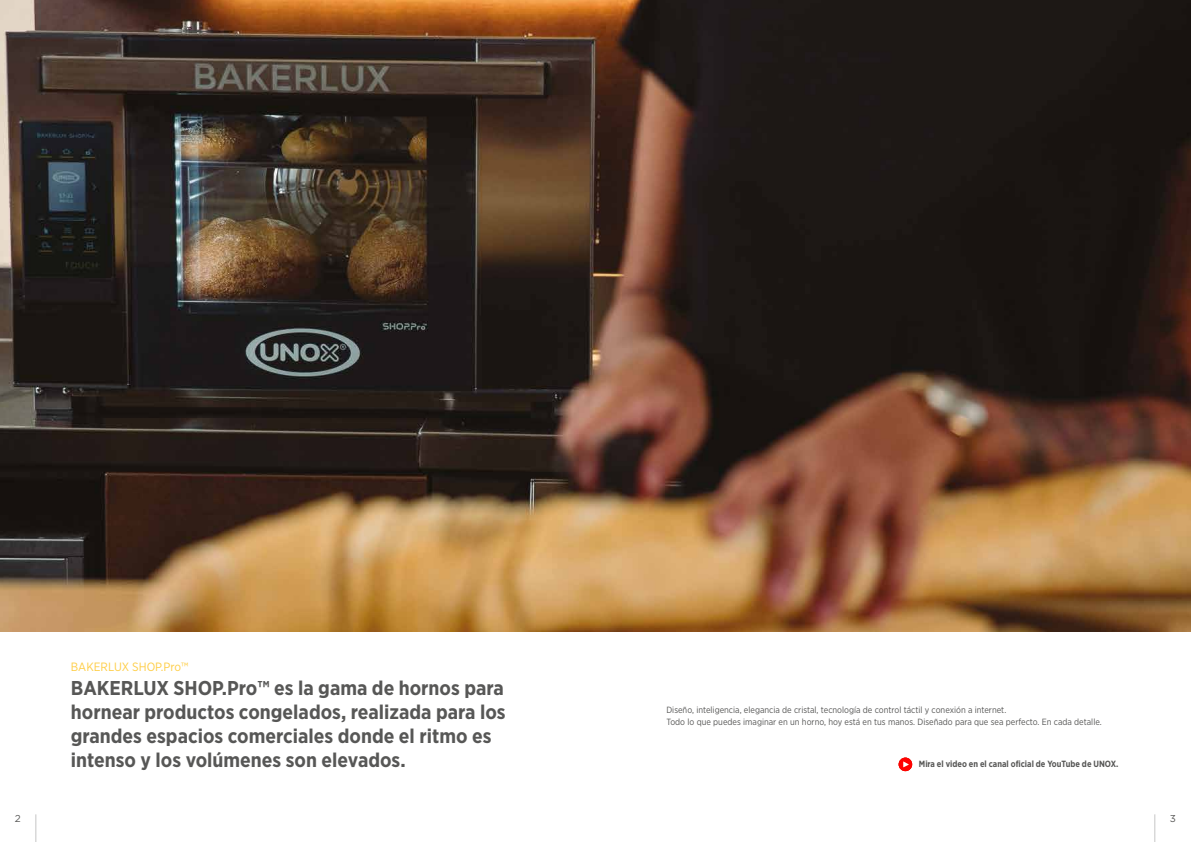
<style>
.page{position:relative;width:1191px;height:842px;background:#fff}
.page>*{position:absolute;margin:0;border:0;box-sizing:border-box;transform-origin:0 0}
.t1{font:700 20px/24px "Gotham Narrow";color:#575756}
.t2{font:12px "Gotham Narrow";color:#fecd44}
.t3{font:10px "Gotham";color:#575756}
.t4{font:9px/12px "Gotham Narrow";color:#575756}
.t5{font:700 9px "Gotham Narrow";color:#575756;scale:.95 1}
</style>
<div class="page">
<svg style="left:36px;top:814px;width:1px;height:28px"></svg>
<svg style="left:1154px;top:814px;width:1px;height:28px"></svg>
<div style="left:898px;top:758px;width:14px;height:13px;background:#ff0201;border-radius:50%"></div>
<svg style="left:903px;top:761px;width:6px;height:6px"></svg>
<img style="left:0;top:0;width:1191px;height:632px">
<h2 class="t2" style="left:71px;top:659px;width:119px">BAKERLUX SHOP.Pro™</h2>
<h1 class="t1" style="left:71px;top:676px;width:436px">BAKERLUX SHOP.Pro™ es la gama de hornos para hornear productos congelados, realizada para los grandes espacios comerciales donde el ritmo es intenso y los volúmenes son elevados.</h1>
<p class="t4" style="left:666px;top:704px;width:437px">Diseño, inteligencia, elegancia de cristal, tecnología de control táctil y conexión a internet.<br>Todo lo que puedes imaginar en un horno, hoy está en tus manos. Diseñado para que sea perfecto. En cada detalle.</p>
<p class="t5" style="left:919px;top:758px;width:211px">Mira el video en el canal oficial de YouTube de UNOX.</p>
<p class="t3" style="left:15px;top:812px;width:7px">2</p>
<p class="t3" style="left:1169px;top:812px;width:8px">3</p>
</div>
